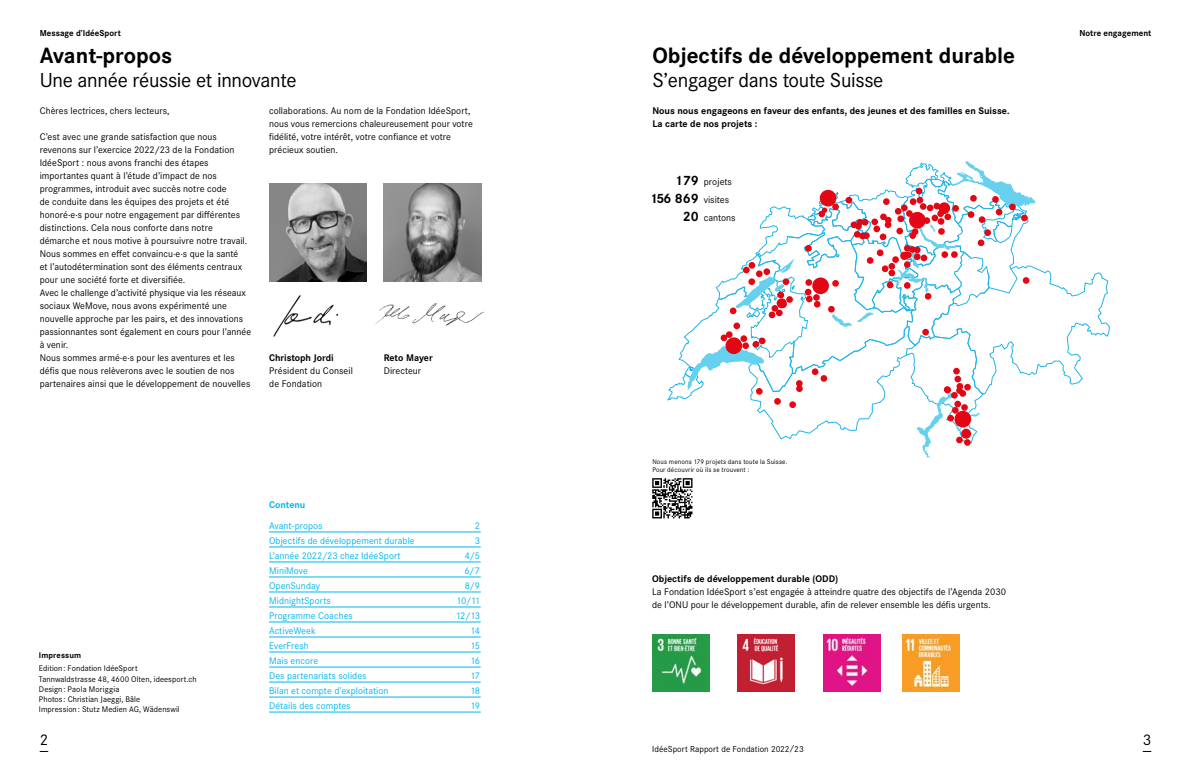
<style>
.page{position:relative;width:1191px;height:780px;background:#fff}
.page>*{position:absolute;margin:0;border:0;box-sizing:border-box;transform-origin:0 0}
.t1{font:700 23px "Corporate S";color:#000}
.t2{font:21px "Corporate S";letter-spacing:-.015em;color:#000}
.t3{font:16px "Corporate S";color:#000}
.t4{font:700 14px/18px "Corporate S";color:#000;text-align:right}
.t5{font:10px/13px "Corporate S";letter-spacing:.005em;color:#000}
.t6{font:10px "Corporate S";letter-spacing:.005em;color:#00b6ed}
.t7{font:700 10px/13px "Corporate S";color:#000}
.t8{font:700 10px "Corporate S";color:#00b6ed}
.t9{font:9px "Corporate S";letter-spacing:.005em;color:#000}
.t10{font:700 9px "Corporate S";letter-spacing:.005em;color:#000}
.t11{font:8.5px/10.2px "Corporate S";letter-spacing:.005em;color:#000}
.t12{font:700 8.5px "Corporate S";letter-spacing:.01em;color:#000}
.t13{font:7px/8px "Corporate S";letter-spacing:.02em;color:#000}
</style>
<div class="page">
<img style="left:269px;top:184px;width:98px;height:97px">
<img style="left:384px;top:184px;width:97px;height:97px">
<svg style="left:667px;top:161px;width:443px;height:296px"></svg>
<div style="left:818px;top:210px;width:7px;height:7px;background:#e30613;border-radius:50%"></div>
<div style="left:832px;top:203px;width:7px;height:7px;background:#e30613;border-radius:50%"></div>
<div style="left:845px;top:197px;width:7px;height:6px;background:#e30613;border-radius:50%"></div>
<div style="left:776px;top:309px;width:6px;height:7px;background:#e30613;border-radius:50%"></div>
<div style="left:819px;top:190px;width:17px;height:16px;background:#e30613;border-radius:50%"></div>
<div style="left:954px;top:411px;width:17px;height:16px;background:#e30613;border-radius:50%"></div>
<div style="left:812px;top:277px;width:17px;height:17px;background:#e30613;border-radius:50%"></div>
<div style="left:725px;top:337px;width:17px;height:17px;background:#e30613;border-radius:50%"></div>
<svg style="left:652px;top:478px;width:41px;height:41px"></svg>
<svg style="left:652px;top:478px;width:40px;height:40px"></svg>
<img style="left:273px;top:295px;width:66px;height:42px">
<img style="left:375px;top:303px;width:109px;height:23px">
<img style="left:902px;top:634px;width:57px;height:57px">
<img style="left:823px;top:634px;width:57px;height:57px">
<img style="left:738px;top:634px;width:57px;height:57px">
<img style="left:652px;top:634px;width:57px;height:57px">
<hr style="left:269px;top:531px;width:212px;height:1px;background:#00b6ed">
<hr style="left:269px;top:546px;width:212px;height:1px;background:#00b6ed">
<hr style="left:269px;top:561px;width:212px;height:1px;background:#00b6ed">
<hr style="left:269px;top:576px;width:212px;height:1px;background:#00b6ed">
<hr style="left:269px;top:591px;width:212px;height:1px;background:#00b6ed">
<hr style="left:269px;top:606px;width:212px;height:1px;background:#00b6ed">
<hr style="left:269px;top:621px;width:212px;height:1px;background:#00b6ed">
<hr style="left:269px;top:636px;width:212px;height:1px;background:#00b6ed">
<hr style="left:269px;top:651px;width:212px;height:1px;background:#00b6ed">
<hr style="left:269px;top:666px;width:212px;height:1px;background:#00b6ed">
<hr style="left:269px;top:681px;width:212px;height:1px;background:#00b6ed">
<hr style="left:269px;top:696px;width:212px;height:1px;background:#00b6ed">
<hr style="left:269px;top:711px;width:212px;height:1px;background:#00b6ed">
<p class="t10" style="left:40px;top:27px;width:83px">Message d’IdéeSport</p>
<h1 class="t1" style="left:40px;top:39px;width:134px">Avant-propos</h1>
<h2 class="t2" style="left:40px;top:66px;width:258px">Une année réussie et innovante</h2>
<p class="t5" style="left:40px;top:104px;width:131px">Chères lectrices, chers lecteurs,</p>
<p class="t5" style="left:40px;top:130px;width:213px">C’est avec une grande satisfaction que nous revenons sur l’exercice 2022/23 de la Fondation IdéeSport : nous avons franchi des étapes importantes quant à l’étude d’impact de nos programmes, introduit avec succès notre code<br>de conduite dans les équipes des projets et été honoré·e·s pour notre engagement par différentes distinctions. Cela nous conforte dans notre démarche et nous motive à poursuivre notre travail.<br>Nous sommes en effet convaincu·e·s que la santé<br>et l’autodétermination sont des éléments centraux pour une société forte et diversifiée.<br>Avec le challenge d’activité physique via les réseaux sociaux WeMove, nous avons expérimenté une nouvelle approche par les pairs, et des innovations passionnantes sont également en cours pour l’année à venir.<br>Nous sommes armé·e·s pour les aventures et les défis que nous relèverons avec le soutien de nos partenaires ainsi que le développement de nouvelles</p>
<p class="t5" style="left:269px;top:104px;width:205px">collaborations. Au nom de la Fondation IdéeSport, nous vous remercions chaleureusement pour votre fidélité, votre intérêt, votre confiance et votre précieux soutien.</p>
<p class="t7" style="left:269px;top:351px;width:66px">Christoph Jordi</p>
<p class="t5" style="left:269px;top:364px;width:85px">Président du Conseil de Fondation</p>
<p class="t7" style="left:384px;top:351px;width:50px">Reto Mayer</p>
<p class="t5" style="left:384px;top:364px;width:39px">Directeur</p>
<p class="t12" style="left:39px;top:649px;width:44px">Impressum</p>
<p class="t11" style="left:39px;top:663px;width:159px">Edition : Fondation IdéeSport<br>Tannwaldstrasse 48, 4600 Olten, ideesport.ch Design : Paola Moriggia<br>Photos : Christian Jaeggi, Bâle<br>Impression : Stutz Medien AG, Wädenswil</p>
<p class="t8" style="left:269px;top:498px;width:38px">Contenu</p>
<p class="t6" style="left:269px;top:519px;width:55px">Avant-propos</p>
<p class="t6" style="left:475px;top:519px;width:7px">2</p>
<p class="t6" style="left:269px;top:534px;width:147px">Objectifs de développement durable</p>
<p class="t6" style="left:475px;top:534px;width:7px">3</p>
<p class="t6" style="left:269px;top:549px;width:133px">L’année 2022/23 chez IdéeSport</p>
<p class="t6" style="left:465px;top:549px;width:17px">4/5</p>
<p class="t6" style="left:269px;top:564px;width:40px">MiniMove</p>
<p class="t6" style="left:464px;top:564px;width:17px">6/7</p>
<p class="t6" style="left:269px;top:579px;width:52px">OpenSunday</p>
<p class="t6" style="left:465px;top:579px;width:17px">8/9</p>
<p class="t6" style="left:269px;top:594px;width:63px">MidnightSports</p>
<p class="t6" style="left:456px;top:594px;width:25px">10/11</p>
<p class="t6" style="left:269px;top:609px;width:85px">Programme Coaches</p>
<p class="t6" style="left:455px;top:609px;width:26px">12/13</p>
<p class="t6" style="left:269px;top:624px;width:48px">ActiveWeek</p>
<p class="t6" style="left:470px;top:624px;width:12px">14</p>
<p class="t6" style="left:269px;top:639px;width:41px">EverFresh</p>
<p class="t6" style="left:470px;top:639px;width:12px">15</p>
<p class="t6" style="left:269px;top:654px;width:51px">Mais encore</p>
<p class="t6" style="left:470px;top:654px;width:12px">16</p>
<p class="t6" style="left:269px;top:669px;width:99px">Des partenariats solides</p>
<p class="t6" style="left:470px;top:669px;width:11px">17</p>
<p class="t6" style="left:269px;top:684px;width:121px">Bilan et compte d’exploitation</p>
<p class="t6" style="left:470px;top:684px;width:12px">18</p>
<p class="t6" style="left:269px;top:699px;width:83px">Détails des comptes</p>
<p class="t6" style="left:470px;top:699px;width:12px">19</p>
<h1 class="t1" style="left:652px;top:39px;width:364px">Objectifs de développement durable</h1>
<h2 class="t2" style="left:652px;top:66px;width:233px">S’engager dans toute Suisse</h2>
<p class="t7" style="left:652px;top:104px;width:359px">Nous nous engageons en faveur des enfants, des jeunes et des familles en Suisse.<br>La carte de nos projets :</p>
<h3 class="t4" style="left:649px;top:171px;width:51px">179<br>156 869<br>20</h3>
<p class="t5" style="left:704px;top:172px;width:33px;line-height:18px">projets visites cantons</p>
<p class="t10" style="left:1079px;top:27px;width:74px">Notre engagement</p>
<p class="t13" style="left:652px;top:457px;width:137px">Nous menons 179 projets dans toute la Suisse.<br>Pour découvrir où ils se trouvent :</p>
<p class="t7" style="left:652px;top:572px;width:187px">Objectifs de développement durable (ODD)</p>
<p class="t5" style="left:652px;top:585px;width:355px">La Fondation IdéeSport s’est engagée à atteindre quatre des objectifs de l’Agenda 2030 de l’ONU pour le développement durable, afin de relever ensemble les défis urgents.</p>
<h3 class="t3" style="left:40px;top:729px;width:10px">2</h3>
<h3 class="t3" style="left:1142px;top:729px;width:10px">3</h3>
<p class="t9" style="left:652px;top:742px;width:153px">IdéeSport Rapport de Fondation 2022/23</p>
</div>
